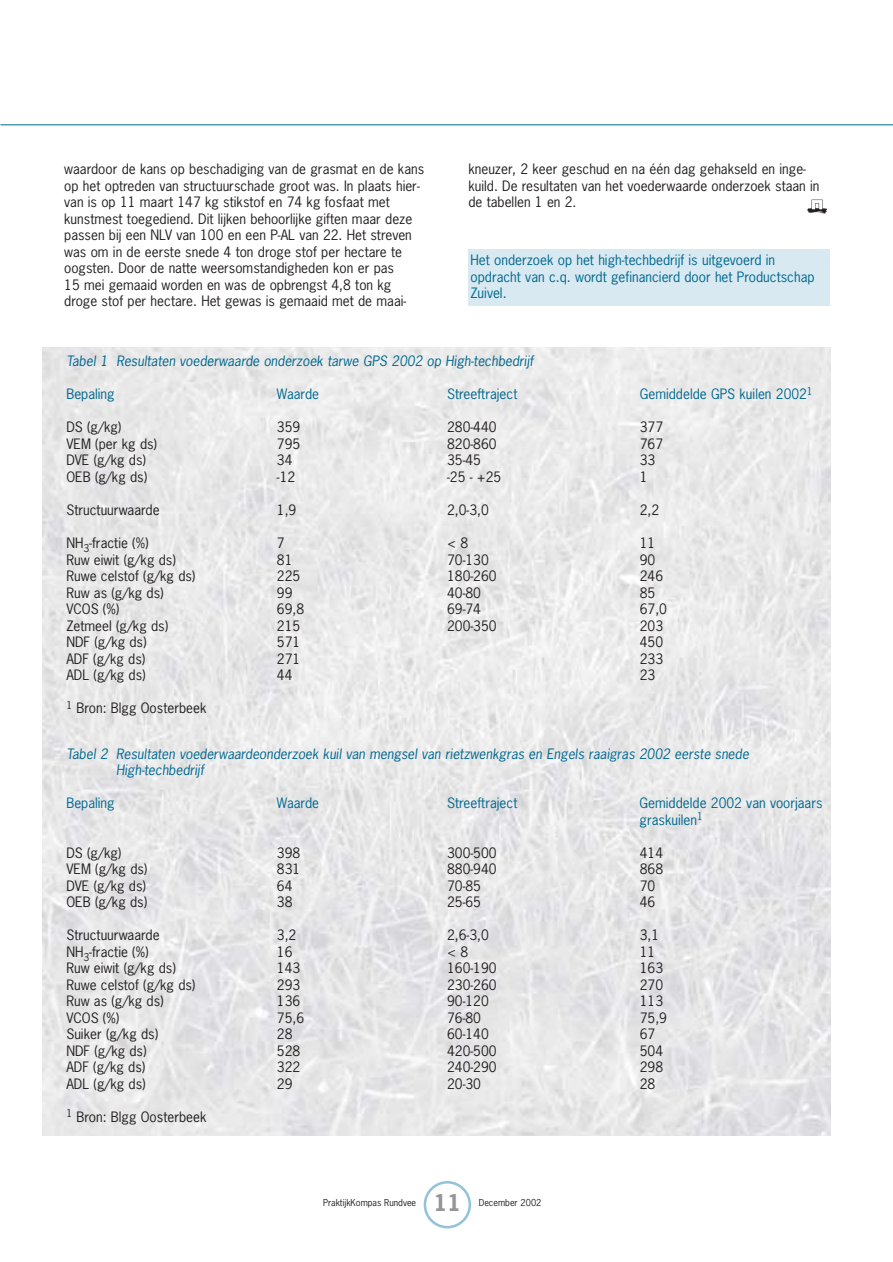
<style>
.page{position:relative;width:893px;height:1262px;background:#fff}
.page>*{position:absolute;margin:0;border:0;box-sizing:border-box;transform-origin:0 0}
.t1{font:700 21.75px "News Gothic";color:#939598}
.t2{font:13.5px/16.5px "News Gothic";color:#231f20}
.t3{font:13.5px/16.5px "News Gothic";color:#00688f}
.t4{font:9px "News Gothic";color:#231f20}
</style>
<div class="page">
<svg style="left:807px;top:200px;width:20px;height:13px"></svg>
<hr style="left:0;top:124px;width:892px;height:1px;background:#00688f">
<svg style="left:423px;top:1181px;width:48px;height:47px"></svg>
<img style="left:43px;top:347px;width:787px;height:788px">
<div style="left:468px;top:249px;width:362px;height:57px;background:#d8e9f1"></div>
<p class="t2" style="left:64px;top:162px;width:361px">waardoor de kans op beschadiging van de grasmat en de kans op het optreden van structuurschade groot was. In plaats hier&shy;van is op 11 maart 147 kg stikstof en 74 kg fosfaat met kunstmest toegediend. Dit lijken behoorlijke giften maar deze passen bij een NLV van 100 en een P-AL van 22. Het streven was om in de eerste snede 4 ton droge stof per hectare te oogsten. Door de natte weersomstandigheden kon er pas<br>15 mei gemaaid worden en was de opbrengst 4,8 ton kg droge stof per hectare. Het gewas is gemaaid met de maai-</p>
<p class="t2" style="left:468px;top:162px;width:352px">kneuzer, 2 keer geschud en na één dag gehakseld en inge&shy;kuild. De resultaten van het voederwaarde onderzoek staan in de tabellen 1 en 2.</p>
<p class="t3" style="left:470px;top:253px;width:345px">Het onderzoek op het high-techbedrijf is uitgevoerd in opdracht van c.q. wordt gefinancierd door het Productschap<br>Zuivel.</p>
<p class="t3" style="left:66px;top:354px;width:468px">Tabel 1 Resultaten voederwaarde onderzoek tarwe GPS 2002 op High-techbedrijf</p>
<p class="t3" style="left:66px;top:387px;width:50px">Bepaling</p>
<p class="t3" style="left:277px;top:387px;width:44px">Waarde</p>
<p class="t3" style="left:447px;top:387px;width:72px">Streeftraject</p>
<p class="t3" style="left:639px;top:387px;width:174px">Gemiddelde GPS kuilen 2002<sup>1</sup></p>
<p class="t2" style="left:66px;top:420px;width:57px">DS (g/kg)</p>
<p class="t2" style="left:277px;top:420px;width:25px">359</p>
<p class="t2" style="left:447px;top:420px;width:51px">280-440</p>
<p class="t2" style="left:639px;top:420px;width:25px">377</p>
<p class="t2" style="left:66px;top:437px;width:92px">VEM (per kg ds)</p>
<p class="t2" style="left:277px;top:437px;width:25px">795</p>
<p class="t2" style="left:447px;top:437px;width:51px">820-860</p>
<p class="t2" style="left:640px;top:437px;width:25px">767</p>
<p class="t2" style="left:66px;top:453px;width:81px">DVE (g/kg ds)</p>
<p class="t2" style="left:277px;top:453px;width:17px">34</p>
<p class="t2" style="left:447px;top:453px;width:35px">35-45</p>
<p class="t2" style="left:639px;top:453px;width:17px">33</p>
<p class="t2" style="left:66px;top:470px;width:82px">OEB (g/kg ds)</p>
<p class="t2" style="left:277px;top:470px;width:20px">-12</p>
<p class="t2" style="left:447px;top:470px;width:56px">-25 - +25</p>
<p class="t2" style="left:640px;top:470px;width:9px">1</p>
<p class="t2" style="left:66px;top:503px;width:95px">Structuurwaarde</p>
<p class="t2" style="left:277px;top:503px;width:21px">1,9</p>
<p class="t2" style="left:447px;top:503px;width:43px">2,0-3,0</p>
<p class="t2" style="left:639px;top:503px;width:21px">2,2</p>
<p class="t2" style="left:66px;top:536px;width:84px">NH<sub>3</sub>-fractie (%)</p>
<p class="t2" style="left:277px;top:536px;width:9px">7</p>
<p class="t2" style="left:447px;top:536px;width:22px">&lt; 8</p>
<p class="t2" style="left:639px;top:536px;width:17px">11</p>
<p class="t2" style="left:66px;top:552px;width:111px">Ruw eiwit (g/kg ds)</p>
<p class="t2" style="left:277px;top:552px;width:17px">81</p>
<p class="t2" style="left:447px;top:552px;width:43px">70-130</p>
<p class="t2" style="left:640px;top:552px;width:17px">90</p>
<p class="t2" style="left:66px;top:569px;width:131px">Ruwe celstof (g/kg ds)</p>
<p class="t2" style="left:277px;top:569px;width:25px">225</p>
<p class="t2" style="left:447px;top:569px;width:51px">180-260</p>
<p class="t2" style="left:640px;top:569px;width:25px">246</p>
<p class="t2" style="left:66px;top:585px;width:99px">Ruw as (g/kg ds)</p>
<p class="t2" style="left:277px;top:585px;width:17px">99</p>
<p class="t2" style="left:447px;top:585px;width:35px">40-80</p>
<p class="t2" style="left:639px;top:585px;width:17px">85</p>
<p class="t2" style="left:66px;top:602px;width:55px">VCOS (%)</p>
<p class="t2" style="left:277px;top:602px;width:29px">69,8</p>
<p class="t2" style="left:447px;top:602px;width:35px">69-74</p>
<p class="t2" style="left:639px;top:602px;width:29px">67,0</p>
<p class="t2" style="left:66px;top:618px;width:103px">Zetmeel (g/kg ds)</p>
<p class="t2" style="left:277px;top:618px;width:25px">215</p>
<p class="t2" style="left:447px;top:618px;width:51px">200-350</p>
<p class="t2" style="left:639px;top:618px;width:25px">203</p>
<p class="t2" style="left:66px;top:635px;width:82px">NDF (g/kg ds)</p>
<p class="t2" style="left:277px;top:635px;width:25px">571</p>
<p class="t2" style="left:639px;top:635px;width:25px">450</p>
<p class="t2" style="left:66px;top:651px;width:81px">ADF (g/kg ds)</p>
<p class="t2" style="left:277px;top:651px;width:25px">271</p>
<p class="t2" style="left:639px;top:651px;width:25px">233</p>
<p class="t2" style="left:66px;top:668px;width:81px">ADL (g/kg ds)</p>
<p class="t2" style="left:277px;top:668px;width:17px">44</p>
<p class="t2" style="left:639px;top:668px;width:17px">23</p>
<p class="t2" style="left:66px;top:701px;width:142px"><sup>1</sup> Bron: Blgg Oosterbeek</p>
<p class="t3" style="left:116px;top:746px;width:636px;text-indent:-50px">Tabel 2 Resultaten voederwaardeonderzoek kuil van mengsel van rietzwenkgras en Engels raaigras 2002 eerste snede<br>High-techbedrijf</p>
<p class="t3" style="left:66px;top:796px;width:50px">Bepaling</p>
<p class="t3" style="left:277px;top:796px;width:44px">Waarde</p>
<p class="t3" style="left:447px;top:796px;width:72px">Streeftraject</p>
<p class="t3" style="left:639px;top:796px;width:184px">Gemiddelde 2002 van voorjaars graskuilen<sup>1</sup></p>
<p class="t2" style="left:66px;top:845px;width:57px">DS (g/kg)</p>
<p class="t2" style="left:277px;top:845px;width:25px">398</p>
<p class="t2" style="left:447px;top:845px;width:51px">300-500</p>
<p class="t2" style="left:639px;top:845px;width:25px">414</p>
<p class="t2" style="left:66px;top:862px;width:83px">VEM (g/kg ds)</p>
<p class="t2" style="left:277px;top:862px;width:25px">831</p>
<p class="t2" style="left:447px;top:862px;width:51px">880-940</p>
<p class="t2" style="left:639px;top:862px;width:25px">868</p>
<p class="t2" style="left:66px;top:878px;width:81px">DVE (g/kg ds)</p>
<p class="t2" style="left:277px;top:878px;width:17px">64</p>
<p class="t2" style="left:447px;top:878px;width:35px">70-85</p>
<p class="t2" style="left:639px;top:878px;width:17px">70</p>
<p class="t2" style="left:66px;top:895px;width:82px">OEB (g/kg ds)</p>
<p class="t2" style="left:277px;top:895px;width:17px">38</p>
<p class="t2" style="left:447px;top:895px;width:35px">25-65</p>
<p class="t2" style="left:639px;top:895px;width:17px">46</p>
<p class="t2" style="left:66px;top:928px;width:95px">Structuurwaarde</p>
<p class="t2" style="left:277px;top:928px;width:21px">3,2</p>
<p class="t2" style="left:447px;top:928px;width:43px">2,6-3,0</p>
<p class="t2" style="left:639px;top:928px;width:21px">3,1</p>
<p class="t2" style="left:66px;top:944px;width:84px">NH<sub>3</sub>-fractie (%)</p>
<p class="t2" style="left:277px;top:944px;width:17px">16</p>
<p class="t2" style="left:447px;top:944px;width:22px">&lt; 8</p>
<p class="t2" style="left:639px;top:944px;width:17px">11</p>
<p class="t2" style="left:66px;top:961px;width:111px">Ruw eiwit (g/kg ds)</p>
<p class="t2" style="left:277px;top:961px;width:25px">143</p>
<p class="t2" style="left:447px;top:961px;width:51px">160-190</p>
<p class="t2" style="left:640px;top:961px;width:25px">163</p>
<p class="t2" style="left:66px;top:977px;width:131px">Ruwe celstof (g/kg ds)</p>
<p class="t2" style="left:277px;top:977px;width:25px">293</p>
<p class="t2" style="left:447px;top:977px;width:51px">230-260</p>
<p class="t2" style="left:640px;top:977px;width:25px">270</p>
<p class="t2" style="left:66px;top:994px;width:99px">Ruw as (g/kg ds)</p>
<p class="t2" style="left:277px;top:994px;width:25px">136</p>
<p class="t2" style="left:447px;top:994px;width:43px">90-120</p>
<p class="t2" style="left:639px;top:994px;width:25px">113</p>
<p class="t2" style="left:66px;top:1010px;width:55px">VCOS (%)</p>
<p class="t2" style="left:277px;top:1010px;width:29px">75,6</p>
<p class="t2" style="left:447px;top:1010px;width:35px">76-80</p>
<p class="t2" style="left:639px;top:1010px;width:29px">75,9</p>
<p class="t2" style="left:66px;top:1027px;width:93px">Suiker (g/kg ds)</p>
<p class="t2" style="left:277px;top:1027px;width:17px">28</p>
<p class="t2" style="left:447px;top:1027px;width:43px">60-140</p>
<p class="t2" style="left:639px;top:1027px;width:17px">67</p>
<p class="t2" style="left:66px;top:1043px;width:82px">NDF (g/kg ds)</p>
<p class="t2" style="left:277px;top:1043px;width:25px">528</p>
<p class="t2" style="left:447px;top:1043px;width:51px">420-500</p>
<p class="t2" style="left:639px;top:1043px;width:25px">504</p>
<p class="t2" style="left:66px;top:1060px;width:81px">ADF (g/kg ds)</p>
<p class="t2" style="left:277px;top:1060px;width:25px">322</p>
<p class="t2" style="left:447px;top:1060px;width:51px">240-290</p>
<p class="t2" style="left:639px;top:1060px;width:25px">298</p>
<p class="t2" style="left:66px;top:1076px;width:81px">ADL (g/kg ds)</p>
<p class="t2" style="left:277px;top:1076px;width:17px">29</p>
<p class="t2" style="left:447px;top:1076px;width:35px">20-30</p>
<p class="t2" style="left:639px;top:1076px;width:17px">28</p>
<p class="t2" style="left:66px;top:1109px;width:142px"><sup>1</sup> Bron: Blgg Oosterbeek</p>
<h1 class="t1" style="left:434px;top:1194px;width:29px">11</h1>
<p class="t4" style="left:323px;top:1199px;width:95px">PraktijkKompas Rundvee</p>
<p class="t4" style="left:478px;top:1199px;width:64px">December 2002</p>
</div>
